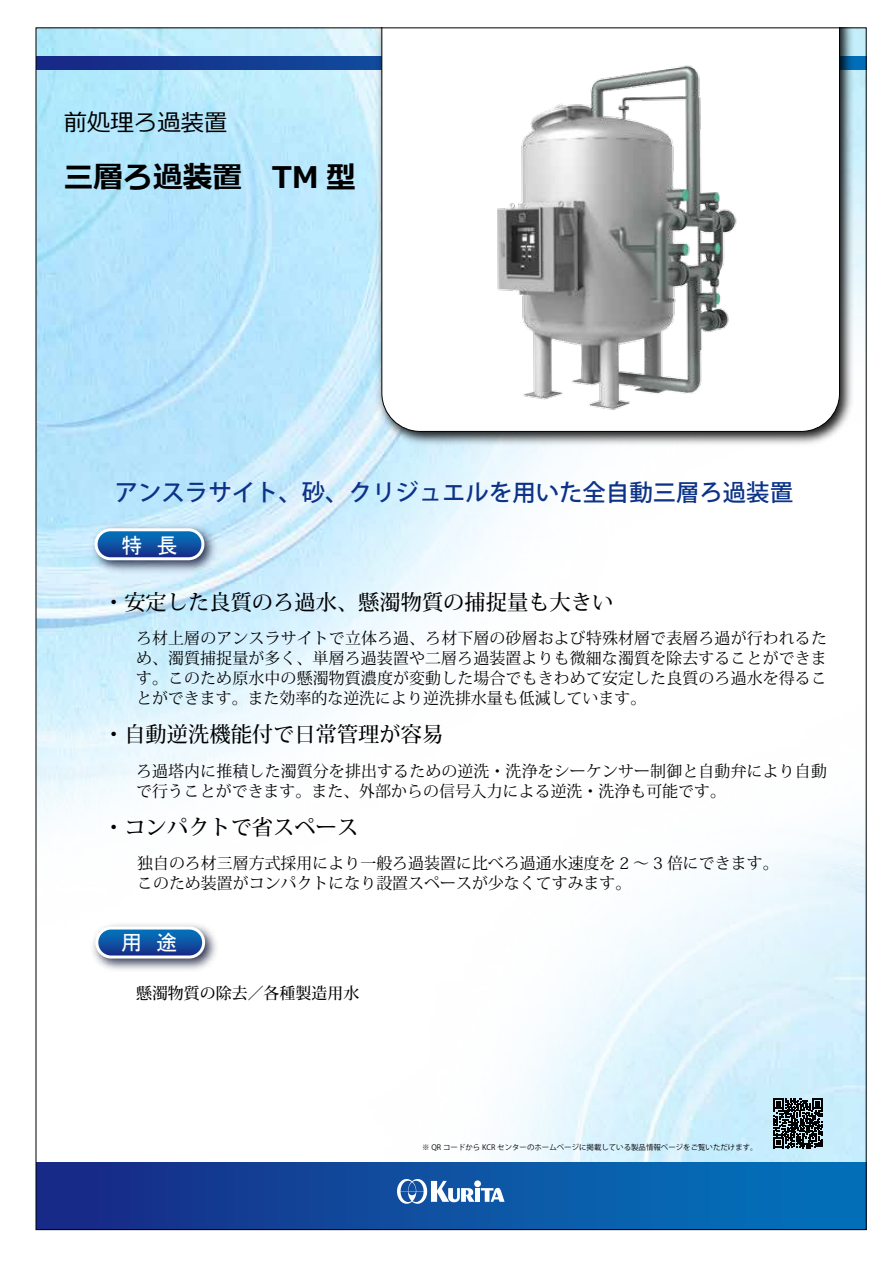
<style>
.page{position:relative;width:893px;height:1263px;background:#fff}
.page>*{position:absolute;margin:0;border:0;box-sizing:border-box;transform-origin:0 0}
.t1{font:700 29.7px "Meiryo";color:#000}
.t2{font:500 23.4px "Koz Go Pro";color:#0c3388}
.t3{font:23.4px "Meiryo";color:#000}
.t4{font:500 21.3px "Koz Min Pro";color:#000}
.t5{font:21.3px "MS P Gothic";color:#fff}
.t6{font:15.9px/20.2px "Koz Min Pr 6 N";color:#000;text-align:justify}
.t7{font:15.9px/20.2px "Koz Min Pro";color:#000}
.t8{font:500 15.9px "Koz Min Pro";color:#000}
.t9{font:7.5px "Koz Go Pro";color:#000}
</style>
<div class="page">
<img style="left:38px;top:30px;width:826px;height:1133px">
<svg style="left:38px;top:56px;width:826px;height:13px;background:#133991"></svg>
<img style="left:373px;top:30px;width:484px;height:419px">
<svg style="left:381px;top:30px;width:459px;height:402px"></svg>
<div style="left:36px;top:1163px;width:830px;height:66px;background:linear-gradient(to right,#192986,#0276bd)"></div>
<svg style="left:397px;top:1179px;width:108px;height:25px"></svg>
<img style="left:86px;top:521px;width:133px;height:55px">
<svg style="left:96px;top:530px;width:107px;height:29px;background:#1659a6"></svg>
<div style="left:95px;top:528px;width:109px;height:32px;border:3px solid #fff;border-radius:14px"></div>
<img style="left:427px;top:30px;width:355px;height:387px">
<img style="left:87px;top:921px;width:135px;height:51px">
<svg style="left:97px;top:928px;width:107px;height:29px;background:#185aa6"></svg>
<div style="left:95px;top:926px;width:110px;height:32px;border:3px solid #fff;border-radius:14px"></div>
<svg style="left:774px;top:1098px;width:49px;height:50px;background:#3a4549"></svg>
<h2 class="t3" style="left:64px;top:106px;width:165px">前処理ろ過装置</h2>
<h1 class="t1" style="left:64px;top:156px;width:324px">三層ろ過装置　TM 型　</h1>
<h2 class="t2" style="left:115px;top:477px;width:680px">アンスラサイト、砂、クリジュエルを用いた全自動三層ろ過装置</h2>
<h3 class="t5" style="left:121px;top:535px;width:58px">特　長</h3>
<h3 class="t4" style="left:103px;top:587px;width:512px">・安定した良質のろ過水、懸濁物質の捕捉量も大きい</h3>
<p class="t6" style="left:136px;top:628px;width:692px">ろ材上層のアンスラサイトで立体ろ過、ろ材下層の砂層および特殊材層で表層ろ過が行われるため、濁質捕捉量が多く、単層ろ過装置や二層ろ過装置よりも微細な濁質を除去することができます。このため原水中の懸濁物質濃度が変動した場合でもきわめて安定した良質のろ過水を得ることができます。また効率的な逆洗により逆洗排水量も低減しています。</p>
<h3 class="t4" style="left:103px;top:719px;width:342px">・自動逆洗機能付で日常管理が容易</h3>
<p class="t7" style="left:136px;top:760px;width:692px">ろ過塔内に推積した濁質分を排出するための逆洗・洗浄をシーケンサー制御と自動弁により自動で行うことができます。また、外部からの信号入力による逆洗・洗浄も可能です。</p>
<h3 class="t4" style="left:103px;top:812px;width:257px">・コンパクトで省スペース</h3>
<p class="t7" style="left:137px;top:852px;width:643px">独自のろ材三層方式採用により一般ろ過装置に比べろ過通水速度を 2 ～ 3 倍にできます。このため装置がコンパクトになり設置スペースが少なくてすみます。</p>
<h3 class="t5" style="left:121px;top:932px;width:58px">用　途</h3>
<p class="t8" style="left:136px;top:981px;width:225px">懸濁物質の除去／各種製造用水</p>
<p class="t9" style="left:422px;top:1142px;width:337px">※ QR コードから KCR センターのホームページに掲載している製品情報ページをご覧いただけます。</p>
</div>
